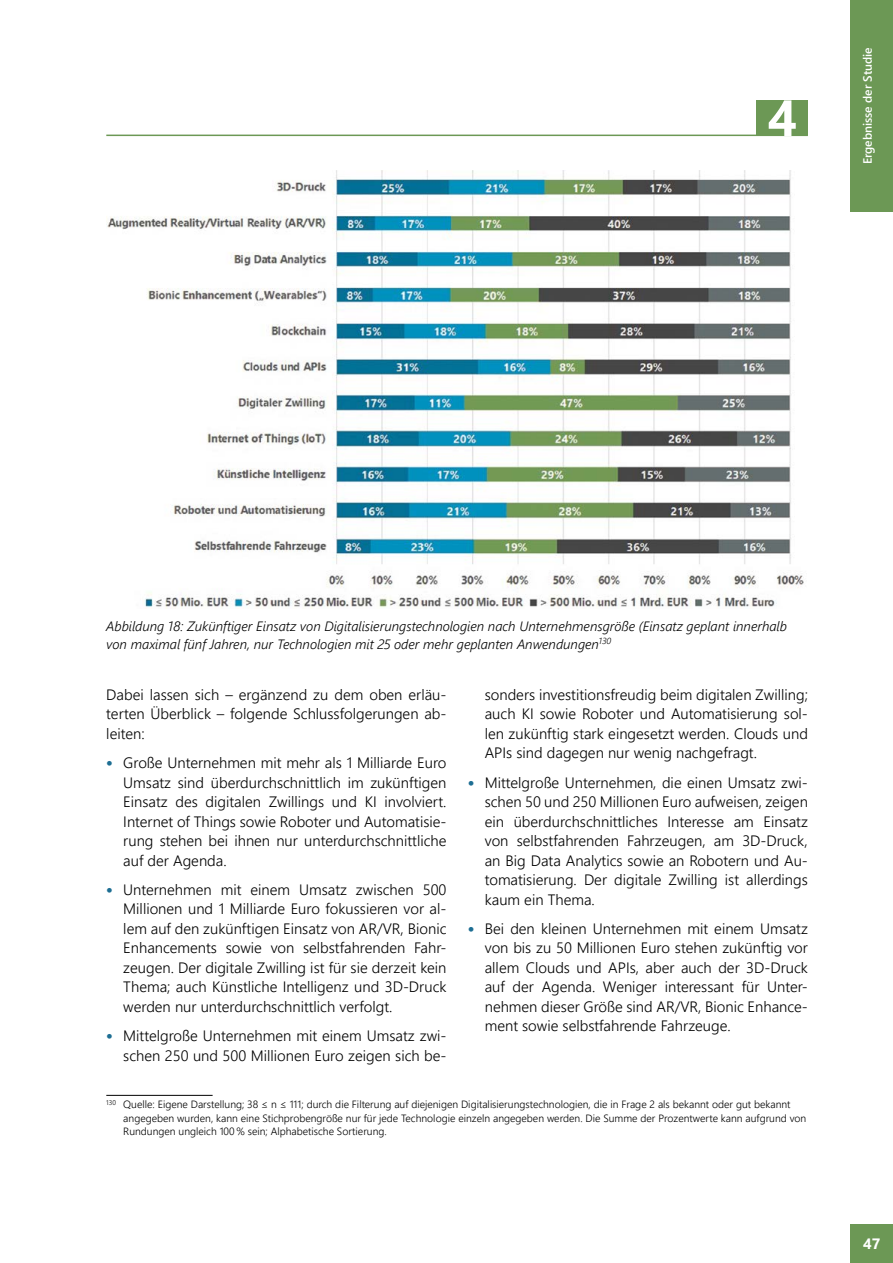
<style>
.page{position:relative;width:893px;height:1263px;background:#fff}
.page>*{position:absolute;margin:0;border:0;box-sizing:border-box;transform-origin:0 0}
.t1{font:700 51px "Segoe UI";color:#fff}
.t2{font:300 15px/19.5px "Segoe UI";color:#000;text-align:justify}
.t3{font:700 15px "Segoe UI";color:#fff}
.t4{font:italic 300 13.5px/18px "Segoe UI";color:#000}
.t5{font:600 12px "Segoe UI";color:#fff}
.t6{font:300 10.5px/13.5px "Segoe UI";color:#000}
.s1{font-family:"Frutiger LT Std";font-size:13.5px;color:#1d6e93}
</style>
<div class="page">
<div style="left:850px;top:1225px;width:43px;height:38px;background:#6c9855"></div>
<hr style="left:106px;top:135px;width:702px;height:1px;background:#6c9855">
<div style="left:757px;top:101px;width:51px;height:34px;background:#6c9855"></div>
<div style="left:850px;top:0;width:43px;height:212px;background:#6c9855"></div>
<hr style="left:106px;top:1095px;width:107px;height:1px;background:#000">
<img style="left:106px;top:170px;width:698px;height:438px">
<h1 class="t1" style="left:768px;top:70px;width:31px">4</h1>
<p class="t5" style="left:856px;top:164px;width:119px;rotate:-90deg">Ergebnisse der Studie</p>
<p class="t4" style="left:106px;top:615px;width:682px">Abbildung 18: Zukünftiger Einsatz von Digitalisierungstechnologien nach Unternehmensgröße (Einsatz geplant innerhalb von maximal fünf Jahren, nur Technologien mit 25 oder mehr geplanten Anwendungen<sup>130</sup></p>
<p class="t2" style="left:106px;top:683px;width:342px">Dabei lassen sich – ergänzend zu dem oben erläu&shy;terten Überblick – folgende Schlussfolgerungen ab&shy;leiten:</p>
<p class="t2" style="left:123px;top:751px;width:325px;text-indent:-17px"><span class="s1">•</span> Große Unternehmen mit mehr als 1 Milliarde Euro Umsatz sind überdurchschnittlich im zukünftigen Einsatz des digitalen Zwillings und KI involviert.<br>Internet of Things sowie Roboter und Automatisie&shy;rung stehen bei ihnen nur unterdurchschnittliche auf der Agenda.</p>
<p class="t2" style="left:123px;top:878px;width:325px;text-indent:-17px"><span class="s1">•</span> Unternehmen mit einem Umsatz zwischen 500<br>Millionen und 1 Milliarde Euro fokussieren vor al&shy;lem auf den zukünftigen Einsatz von AR/VR, Bionic Enhancements sowie von selbstfahrenden Fahr&shy;zeugen. Der digitale Zwilling ist für sie derzeit kein Thema; auch Künstliche Intelligenz und 3D-Druck werden nur unterdurchschnittlich verfolgt.</p>
<p class="t2" style="left:106px;top:1024px;width:342px;text-align:right"><span class="s1">•</span> Mittelgroße Unternehmen mit einem Umsatz zwi&shy;schen 250 und 500 Millionen Euro zeigen sich be-</p>
<p class="t2" style="left:485px;top:683px;width:325px">sonders investitionsfreudig beim digitalen Zwilling; auch KI sowie Roboter und Automatisierung sol&shy;len zukünftig stark eingesetzt werden. Clouds und APIs sind dagegen nur wenig nachgefragt.</p>
<p class="t2" style="left:485px;top:771px;width:325px;text-indent:-17px"><span class="s1">•</span> Mittelgroße Unternehmen, die einen Umsatz zwi&shy;schen 50 und 250 Millionen Euro aufweisen, zeigen ein überdurchschnittliches Interesse am Einsatz von selbstfahrenden Fahrzeugen, am 3D-Druck, an Big Data Analytics sowie an Robotern und Au&shy;tomatisierung. Der digitale Zwilling ist allerdings kaum ein Thema.</p>
<p class="t2" style="left:485px;top:917px;width:325px;text-indent:-17px"><span class="s1">•</span> Bei den kleinen Unternehmen mit einem Umsatz von bis zu 50 Millionen Euro stehen zukünftig vor allem Clouds und APIs, aber auch der 3D-Druck auf der Agenda. Weniger interessant für Unter&shy;nehmen dieser Größe sind AR/VR, Bionic Enhance&shy;ment sowie selbstfahrende Fahrzeuge.</p>
<p class="t6" style="left:123px;top:1097px;width:685px;text-indent:-17px"><sup>130</sup> Quelle: Eigene Darstellung; 38 ≤ n ≤ 111; durch die Filterung auf diejenigen Digitalisierungstechnologien, die in Frage 2 als bekannt oder gut bekannt angegeben wurden, kann eine Stichprobengröße nur für jede Technologie einzeln angegeben werden. Die Summe der Prozentwerte kann aufgrund von<br>Rundungen ungleich 100 % sein; Alphabetische Sortierung.</p>
<p class="t3" style="left:863px;top:1230px;width:19px">47</p>
</div>
